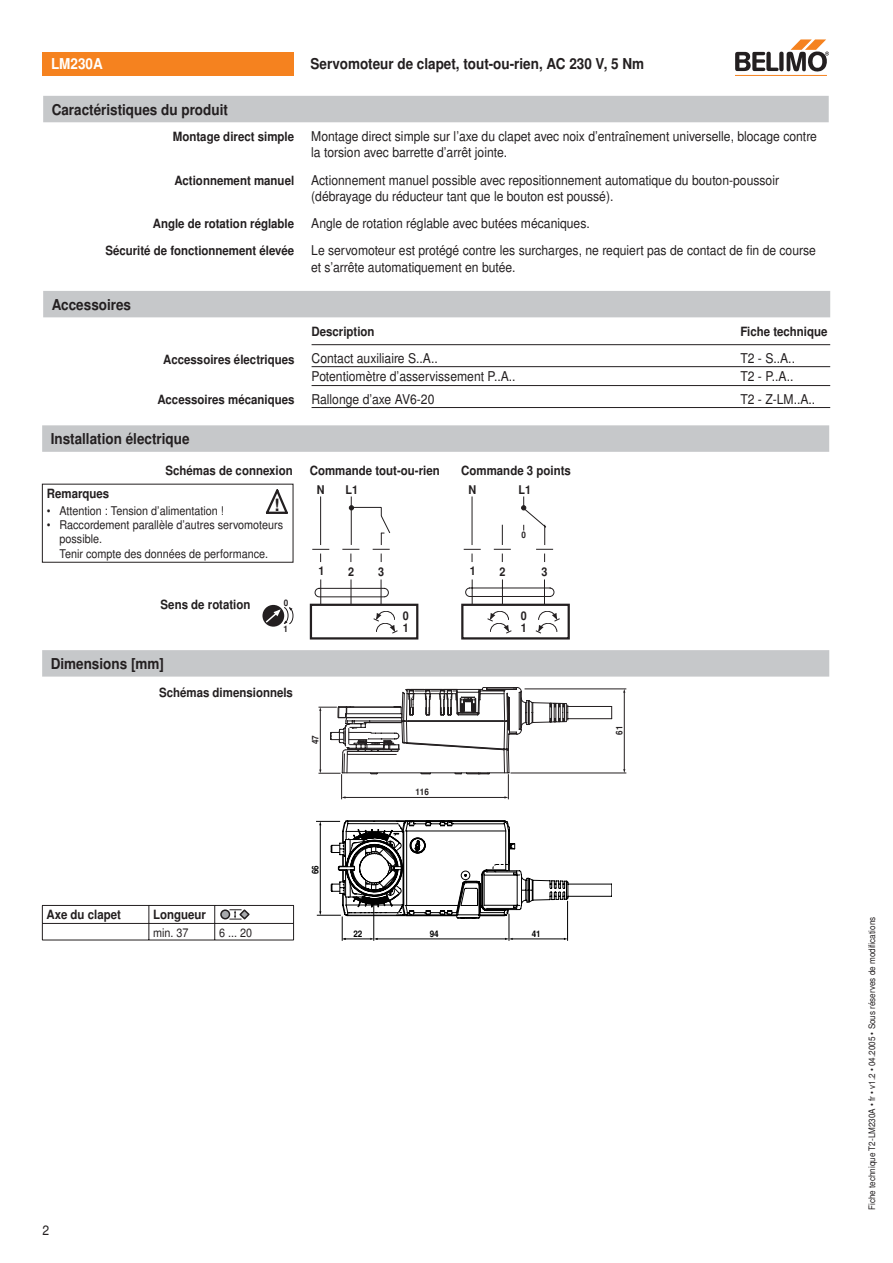
<style>
.page{position:relative;width:893px;height:1263px;background:#fff}
.page>*{position:absolute;margin:0;border:0;box-sizing:border-box;transform-origin:0 0}
.t1{font:700 16.95px "Nimbus Sans BEL";color:#231f20}
.t2{font:700 15px "Nimbus Sans BEL";color:#231f20;scale:.9 1}
.t3{font:700 15px "Nimbus Sans BEL";color:#fff;scale:.9 1}
.t4{font:13.5px/16.2px "Nimbus Sans BEL";color:#231f20;scale:.9 1}
.t5{font:700 12.75px "Nimbus Sans BEL";color:#231f20;scale:.9 1}
.t6{font:12px/14.4px "Nimbus Sans BEL";color:#231f20;scale:.9 1}
.t7{font:700 12px "Nimbus Sans BEL";color:#231f20;scale:.9 1}
.t8{font:9px "Nimbus Sans BEL";color:#231f20;scale:.9 1}
.t9{font:700 9px "Nimbus Sans BEL";color:#231f20;scale:.9 1}
.t10{font:700 9px "Nimbus Sans BEL";color:#000;scale:.9 1}
</style>
<div class="page">
<hr style="left:735px;top:75px;width:92px;height:1px;background:#f5821f">
<svg style="left:735px;top:40px;width:94px;height:32px"></svg>
<div style="left:43px;top:52px;width:250px;height:24px;background:#f5821f"></div>
<div style="left:43px;top:291px;width:787px;height:26px;background:#c6c8ca"></div>
<hr style="left:311px;top:344px;width:519px;height:1px;background:#231f20">
<hr style="left:311px;top:366px;width:519px;height:1px;background:#231f20">
<hr style="left:311px;top:385px;width:519px;height:1px;background:#231f20">
<hr style="left:311px;top:407px;width:519px;height:1px;background:#231f20">
<div style="left:43px;top:96px;width:785px;height:26px;background:#c6c8ca"></div>
<svg style="left:42px;top:650px;width:787px;height:149px"></svg>
<svg style="left:316px;top:821px;width:296px;height:120px"></svg>
<svg style="left:42px;top:425px;width:787px;height:27px;background:#c7c9cb"></svg>
<div style="left:310px;top:604px;width:108px;height:36px;border:2px solid #231f20"></div>
<svg style="left:541px;top:522px;width:12px;height:40px"></svg>
<div style="left:461px;top:604px;width:109px;height:36px;border:2px solid #231f20"></div>
<svg style="left:541px;top:579px;width:19px;height:53px"></svg>
<svg style="left:42px;top:484px;width:499px;height:150px"></svg>
<svg style="left:266px;top:490px;width:22px;height:25px"></svg>
<svg style="left:262px;top:605px;width:22px;height:22px"></svg>
<svg style="left:264px;top:607px;width:29px;height:17px"></svg>
<hr style="left:42px;top:905px;width:107px;height:1px;background:#231f20">
<hr style="left:149px;top:905px;width:66px;height:1px;background:#231f20">
<hr style="left:215px;top:905px;width:79px;height:1px;background:#231f20">
<hr style="left:42px;top:923px;width:107px;height:1px;background:#231f20">
<svg style="left:42px;top:906px;width:1px;height:34px"></svg>
<hr style="left:149px;top:923px;width:66px;height:1px;background:#231f20">
<svg style="left:149px;top:906px;width:1px;height:34px"></svg>
<hr style="left:215px;top:923px;width:79px;height:1px;background:#231f20">
<svg style="left:214px;top:906px;width:1px;height:34px"></svg>
<svg style="left:293px;top:906px;width:1px;height:34px"></svg>
<hr style="left:42px;top:940px;width:252px;height:1px;background:#231f20">
<div style="left:221px;top:910px;width:8px;height:9px;background:#a7a9ac;border-radius:50%"></div>
<div style="left:220px;top:909px;width:10px;height:10px;border:2px solid #231f20;border-radius:50%"></div>
<svg style="left:229px;top:909px;width:20px;height:11px"></svg>
<p class="t3" style="left:51px;top:58px;width:59px">LM230A</p>
<p class="t2" style="left:310px;top:58px;width:372px">Servomoteur de clapet, tout-ou-rien, AC 230 V, 5 Nm</p>
<p class="t2" style="left:52px;top:104px;width:197px">Caractéristiques du produit</p>
<p class="t5" style="left:173px;top:132px;width:136px">Montage direct simple</p>
<p class="t4" style="left:311px;top:130px;width:563px">Montage direct simple sur l’axe du clapet avec noix d’entraînement universelle, blocage contre la torsion avec barrette d’arrêt jointe.</p>
<p class="t5" style="left:174px;top:176px;width:135px">Actionnement manuel</p>
<p class="t4" style="left:311px;top:173px;width:521px">Actionnement manuel possible avec repositionnement automatique du bouton-poussoir (débrayage du réducteur tant que le bouton est poussé).</p>
<p class="t5" style="left:153px;top:219px;width:159px">Angle de rotation réglable</p>
<p class="t4" style="left:311px;top:217px;width:311px">Angle de rotation réglable avec butées mécaniques.</p>
<p class="t5" style="left:105px;top:246px;width:211px">Sécurité de fonctionnement élevée</p>
<p class="t4" style="left:311px;top:244px;width:562px">Le servomoteur est protégé contre les surcharges, ne requiert pas de contact de fin de course et s’arrête automatiquement en butée.</p>
<p class="t2" style="left:52px;top:299px;width:90px">Accessoires</p>
<p class="t5" style="left:311px;top:327px;width:72px">Description</p>
<p class="t5" style="left:740px;top:327px;width:98px">Fiche technique</p>
<p class="t5" style="left:163px;top:354px;width:147px">Accessoires électriques</p>
<p class="t4" style="left:311px;top:352px;width:142px">Contact auxiliaire S..A..</p>
<p class="t4" style="left:740px;top:352px;width:62px">T2 - S..A..</p>
<p class="t4" style="left:311px;top:370px;width:228px">Potentiomètre d’asservissement P..A..</p>
<p class="t4" style="left:740px;top:370px;width:61px">T2 - P..A..</p>
<p class="t5" style="left:157px;top:395px;width:154px">Accessoires mécaniques</p>
<p class="t4" style="left:311px;top:393px;width:138px">Rallonge d’axe AV6-20</p>
<p class="t4" style="left:740px;top:393px;width:85px">T2 - Z-LM..A..</p>
<p class="t2" style="left:51px;top:433px;width:156px">Installation électrique</p>
<p class="t5" style="left:165px;top:466px;width:143px">Schémas de connexion</p>
<p class="t5" style="left:310px;top:466px;width:146px">Commande tout-ou-rien</p>
<p class="t5" style="left:461px;top:466px;width:123px">Commande 3 points</p>
<p class="t7" style="left:317px;top:485px;width:10px">N</p>
<p class="t7" style="left:345px;top:485px;width:16px">L1</p>
<p class="t7" style="left:468px;top:485px;width:10px">N</p>
<p class="t7" style="left:518px;top:485px;width:16px">L1</p>
<p class="t9" style="left:521px;top:532px;width:7px">0</p>
<p class="t5" style="left:47px;top:489px;width:71px">Remarques</p>
<p class="t6" style="left:47px;top:505px;width:198px">• Attention : Tension d’alimentation !</p>
<p class="t6" style="left:60px;top:519px;width:250px;text-indent:-13px">• Raccordement parallèle d’autres servomoteurs possible.<br>Tenir compte des données de performance.</p>
<p class="t1" style="left:274px;top:498px;width:7px">!</p>
<p class="t5" style="left:161px;top:600px;width:101px">Sens de rotation</p>
<p class="t9" style="left:284px;top:600px;width:7px">0</p>
<p class="t9" style="left:283px;top:626px;width:7px">1</p>
<p class="t2" style="left:51px;top:658px;width:127px">Dimensions [mm]</p>
<p class="t5" style="left:159px;top:688px;width:150px">Schémas dimensionnels</p>
<p class="t7" style="left:318px;top:567px;width:8px">1</p>
<p class="t7" style="left:348px;top:567px;width:8px">2</p>
<p class="t7" style="left:378px;top:567px;width:8px">3</p>
<p class="t7" style="left:403px;top:611px;width:8px">0</p>
<p class="t7" style="left:403px;top:623px;width:8px">1</p>
<p class="t9" style="left:312px;top:744px;width:12px;rotate:-90deg">47</p>
<p class="t9" style="left:415px;top:789px;width:17px">116</p>
<p class="t7" style="left:470px;top:567px;width:8px">1</p>
<p class="t7" style="left:499px;top:567px;width:8px">2</p>
<p class="t7" style="left:541px;top:567px;width:8px">3</p>
<p class="t7" style="left:521px;top:611px;width:8px">0</p>
<p class="t7" style="left:521px;top:623px;width:8px">1</p>
<p class="t5" style="left:47px;top:910px;width:84px">Axe du clapet</p>
<p class="t5" style="left:153px;top:910px;width:60px">Longueur</p>
<p class="t6" style="left:153px;top:927px;width:41px">min. 37</p>
<p class="t6" style="left:219px;top:927px;width:38px">6 ... 20</p>
<p class="t10" style="left:312px;top:874px;width:12px;rotate:-90deg">66</p>
<p class="t10" style="left:353px;top:930px;width:12px">22</p>
<p class="t10" style="left:429px;top:931px;width:12px">94</p>
<p class="t10" style="left:531px;top:930px;width:12px">41</p>
<p class="t9" style="left:616px;top:735px;width:12px;rotate:-90deg">61</p>
<p class="t4" style="left:43px;top:1224px;width:9px">2</p>
<p class="t8" style="left:868px;top:1210px;width:327px;rotate:-90deg">Fiche technique T2-LM230A • fr • v1.2 • 04.2005 • Sous réserves de modifications</p>
</div>
